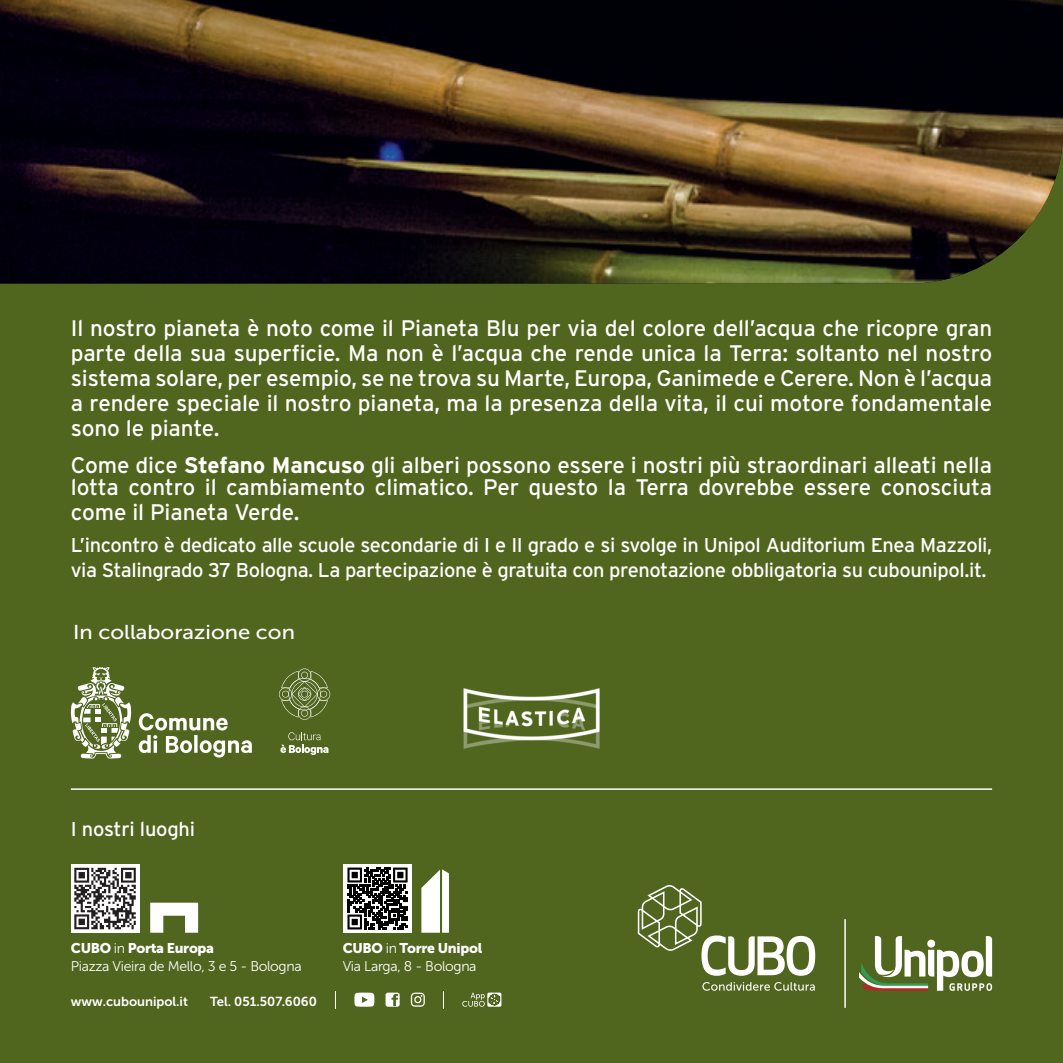
<style>
.page{position:relative;width:1063px;height:1063px;background:#50651e}
.page>*{position:absolute;margin:0;border:0;box-sizing:border-box;transform-origin:0 0}
.t1{font:22.5px/25px "Interstate";letter-spacing:-.005em;color:#fff;text-align:justify}
.t2{font:20px/25px "Interstate";letter-spacing:-.02em;color:#fff}
.t3{font:20px "Museo Sans 500";color:#fff;scale:1.1 1}
.t4{font:14px "Museo Sans 300";letter-spacing:-.025em;color:#fff}
.t5{font:14px "Museo Sans 900";letter-spacing:-.02em;color:#fff}
.t6{font:13px "Museo Sans 700";color:#fff}
.s1{font-weight:700}
.s2{font-family:"Museo Sans 300"}
</style>
<div class="page">
<svg style="left:859px;top:936px;width:133px;height:55px"></svg>
<svg style="left:702px;top:982px;width:113px;height:9px"></svg>
<svg style="left:638px;top:885px;width:177px;height:91px"></svg>
<hr style="left:844px;top:919px;width:2px;height:89px;background:#fff">
<hr style="left:71px;top:788px;width:921px;height:2px;background:#fff">
<div style="left:71px;top:864px;width:68px;height:69px;background:#fff"></div>
<svg style="left:74px;top:868px;width:62px;height:61px"></svg>
<svg style="left:150px;top:903px;width:48px;height:30px"></svg>
<svg style="left:421px;top:869px;width:28px;height:64px"></svg>
<svg style="left:386px;top:993px;width:14px;height:14px"></svg>
<svg style="left:411px;top:993px;width:14px;height:14px"></svg>
<svg style="left:354px;top:993px;width:20px;height:14px"></svg>
<svg style="left:443px;top:991px;width:1px;height:18px"></svg>
<svg style="left:487px;top:993px;width:14px;height:14px"></svg>
<svg style="left:462px;top:993px;width:38px;height:14px"></svg>
<svg style="left:335px;top:991px;width:1px;height:18px"></svg>
<div style="left:343px;top:864px;width:69px;height:69px;background:#fff"></div>
<svg style="left:347px;top:868px;width:61px;height:61px"></svg>
<svg style="left:280px;top:732px;width:48px;height:23px"></svg>
<svg style="left:279px;top:669px;width:51px;height:51px"></svg>
<svg style="left:139px;top:713px;width:113px;height:45px"></svg>
<svg style="left:70px;top:667px;width:62px;height:92px"></svg>
<img style="left:463px;top:688px;width:137px;height:61px">
<img style="left:0;top:0;width:1063px;height:283px">
<p class="t1" style="left:71px;top:315px;width:923px">Il nostro pianeta è noto come il Pianeta Blu per via del colore dell’acqua che ricopre gran parte della sua superficie. Ma non è l’acqua che rende unica la Terra: soltanto nel nostro sistema solare, per esempio, se ne trova su Marte, Europa, Ganimede e Cerere. Non è l’acqua a rendere speciale il nostro pianeta, ma la presenza della vita, il cui motore fondamentale sono le piante.</p>
<p class="t1" style="left:71px;top:453px;width:923px;line-height:22.5px">Come dice <span class="s1">Stefano Mancuso</span> gli alberi possono essere i nostri più straordinari alleati nella lotta contro il cambiamento climatico. Per questo la Terra dovrebbe essere conosciuta</p>
<p class="t1" style="left:71px;top:500px;width:230px">come il Pianeta Verde.</p>
<p class="t2" style="left:71px;top:533px;width:923px">L’incontro è dedicato alle scuole secondarie di I e II grado e si svolge in Unipol Auditorium Enea Mazzoli, via Stalingrado 37 Bologna. La partecipazione è gratuita con prenotazione obbligatoria su cubounipol.it.</p>
<p class="t3" style="left:73px;top:621px;width:203px">In collaborazione con</p>
<p class="t2" style="left:71px;top:817px;width:126px">I nostri luoghi</p>
<p class="t5" style="left:71px;top:940px;width:145px">CUBO <span class="s2">in</span> Porta Europa</p>
<p class="t4" style="left:71px;top:958px;width:232px">Piazza Vieira de Mello, 3 e 5 - Bologna</p>
<p class="t6" style="left:71px;top:994px;width:119px">www.cubounipol.it</p>
<p class="t6" style="left:210px;top:994px;width:108px">Tel. 051.507.6060</p>
<p class="t5" style="left:343px;top:940px;width:141px">CUBO <span class="s2">in</span> Torre Unipol</p>
<p class="t4" style="left:343px;top:958px;width:135px">Via Larga, 8 - Bologna</p>
</div>
